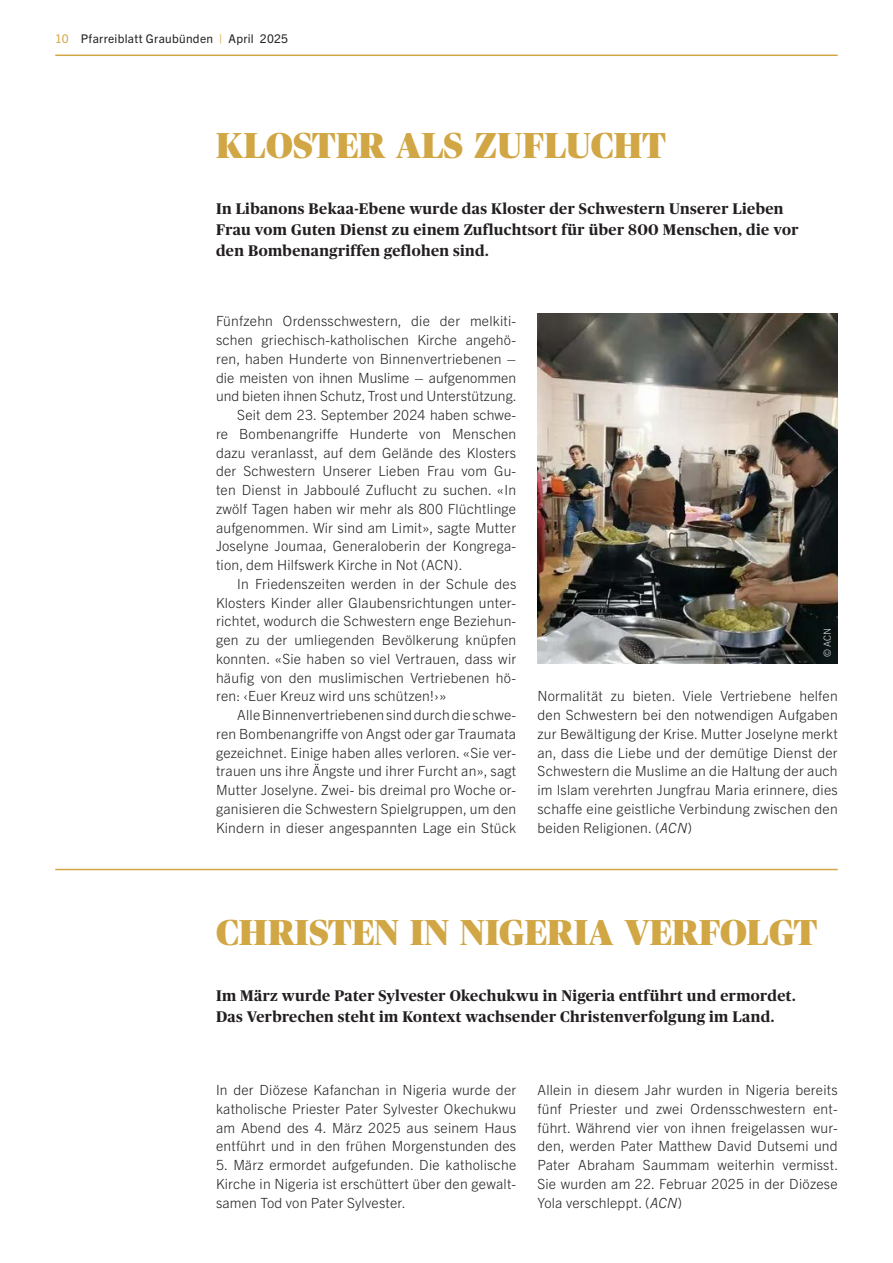
<style>
.page{position:relative;width:893px;height:1263px;background:#fff}
.page>*{position:absolute;margin:0;border:0;box-sizing:border-box;transform-origin:0 0}
.t1{font:900 36px "Publico Banner";letter-spacing:.015em;color:#d1a644}
.t2{font:700 15.3px/21px "Publico";letter-spacing:.025em;color:#231f20}
.t3{font:300 14.1px/18.8px "Trade Gothic Next LT Pro";letter-spacing:.015em;color:#231f20;text-align:justify}
.t4{font:12px "Trade Gothic Next LT Pro";letter-spacing:.025em;color:#231f20}
.t5{font:300 9.75px "Trade Gothic Next LT Pro";color:#e1e0df}
.s1{color:#d1a644}
.s2{font-style:italic}
</style>
<div class="page">
<hr style="left:55px;top:55px;width:783px;height:1px;background:#d1a644">
<hr style="left:55px;top:869px;width:783px;height:1px;background:#d1a644">
<img style="left:537px;top:313px;width:301px;height:351px">
<p class="t4" style="left:55px;top:31px;width:234px"><span class="s1">10</span> Pfarreiblatt Graubünden <span class="s1">|</span> April 2025</p>
<h1 class="t1" style="left:216px;top:125px;width:451px">KLOSTER ALS ZUFLUCHT</h1>
<p class="t2" style="left:216px;top:198px;width:584px">In Libanons Bekaa-Ebene wurde das Kloster der Schwestern Unserer Lieben<br>Frau vom Guten Dienst zu einem Zufluchtsort für über 800 Menschen, die vor den Bombenangriffen geflohen sind.</p>
<p class="t3" style="left:216px;top:311px;width:302px">Fünfzehn Ordensschwestern, die der melkiti-</p>
<p class="t3" style="left:216px;top:330px;width:302px">schen griechisch-katholischen Kirche angehö-</p>
<p class="t3" style="left:216px;top:348px;width:302px">ren, haben Hunderte von Binnenvertriebenen –</p>
<p class="t3" style="left:216px;top:367px;width:302px">die meisten von ihnen Muslime – aufgenommen</p>
<p class="t3" style="left:216px;top:386px;width:302px">und bieten ihnen Schutz, Trost und Unterstützung.</p>
<p class="t3" style="left:237px;top:405px;width:280px">Seit dem 23. September 2024 haben schwe-</p>
<p class="t3" style="left:216px;top:423px;width:302px">re Bombenangriffe Hunderte von Menschen</p>
<p class="t3" style="left:216px;top:442px;width:302px">dazu veranlasst, auf dem Gelände des Klosters</p>
<p class="t3" style="left:216px;top:461px;width:302px">der Schwestern Unserer Lieben Frau vom Gu-</p>
<p class="t3" style="left:216px;top:480px;width:302px">ten Dienst in Jabboulé Zuflucht zu suchen. «In</p>
<p class="t3" style="left:216px;top:498px;width:302px">zwölf Tagen haben wir mehr als 800 Flüchtlinge</p>
<p class="t3" style="left:216px;top:517px;width:302px">aufgenommen. Wir sind am Limit», sagte Mutter</p>
<p class="t3" style="left:216px;top:536px;width:301px">Joselyne Joumaa, Generaloberin der Kongrega-</p>
<p class="t3" style="left:216px;top:555px;width:248px">tion, dem Hilfswerk Kirche in Not (ACN).</p>
<p class="t3" style="left:237px;top:573px;width:280px">In Friedenszeiten werden in der Schule des</p>
<p class="t3" style="left:216px;top:592px;width:302px">Klosters Kinder aller Glaubensrichtungen unter-</p>
<p class="t3" style="left:216px;top:611px;width:302px">richtet, wodurch die Schwestern enge Beziehun-</p>
<p class="t3" style="left:216px;top:630px;width:302px">gen zu der umliegenden Bevölkerung knüpfen</p>
<p class="t3" style="left:216px;top:648px;width:302px">konnten. «Sie haben so viel Vertrauen, dass wir</p>
<p class="t3" style="left:216px;top:667px;width:302px">häufig von den muslimischen Vertriebenen hö-</p>
<p class="t3" style="left:216px;top:686px;width:232px">ren: ‹Euer Kreuz wird uns schützen!›»</p>
<p class="t3" style="left:237px;top:705px;width:280px">Alle Binnenvertriebenen sind durch die schwe-</p>
<p class="t3" style="left:216px;top:723px;width:302px">ren Bombenangriffe von Angst oder gar Traumata</p>
<p class="t3" style="left:216px;top:742px;width:302px">gezeichnet. Einige haben alles verloren. «Sie ver-</p>
<p class="t3" style="left:216px;top:761px;width:302px">trauen uns ihre Ängste und ihrer Furcht an», sagt</p>
<p class="t3" style="left:216px;top:780px;width:302px">Mutter Joselyne. Zwei- bis dreimal pro Woche or-</p>
<p class="t3" style="left:216px;top:798px;width:302px">ganisieren die Schwestern Spielgruppen, um den</p>
<p class="t3" style="left:216px;top:817px;width:302px">Kindern in dieser angespannten Lage ein Stück</p>
<p class="t5" style="left:820px;top:657px;width:31px;rotate:-90deg">© ACN</p>
<p class="t3" style="left:537px;top:686px;width:302px">Normalität zu bieten. Viele Vertriebene helfen den Schwestern bei den notwendigen Aufgaben zur Bewältigung der Krise. Mutter Joselyne merkt an, dass die Liebe und der demütige Dienst der Schwestern die Muslime an die Haltung der auch im Islam verehrten Jungfrau Maria erinnere, dies schaffe eine geistliche Verbindung zwischen den beiden Religionen. (<span class="s2">ACN</span>)</p>
<h1 class="t1" style="left:216px;top:912px;width:602px">CHRISTEN IN NIGERIA VERFOLGT</h1>
<p class="t2" style="left:216px;top:985px;width:581px">Im März wurde Pater Sylvester Okechukwu in Nigeria entführt und ermordet.<br>Das Verbrechen steht im Kontext wachsender Christenverfolgung im Land.</p>
<p class="t3" style="left:216px;top:1080px;width:302px">In der Diözese Kafanchan in Nigeria wurde der katholische Priester Pater Sylvester Okechukwu am Abend des 4. März 2025 aus seinem Haus entführt und in den frühen Morgenstunden des</p>
<p class="t3" style="left:216px;top:1155px;width:302px">5. März ermordet aufgefunden. Die katholische Kirche in Nigeria ist erschüttert über den gewalt&shy;samen Tod von Pater Sylvester.</p>
<p class="t3" style="left:537px;top:1080px;width:302px">Allein in diesem Jahr wurden in Nigeria bereits fünf Priester und zwei Ordensschwestern ent&shy;führt. Während vier von ihnen freigelassen wur&shy;den, werden Pater Matthew David Dutsemi und Pater Abraham Saummam weiterhin vermisst.<br>Sie wurden am 22. Februar 2025 in der Diözese Yola verschleppt. (<span class="s2">ACN</span>)</p>
</div>
